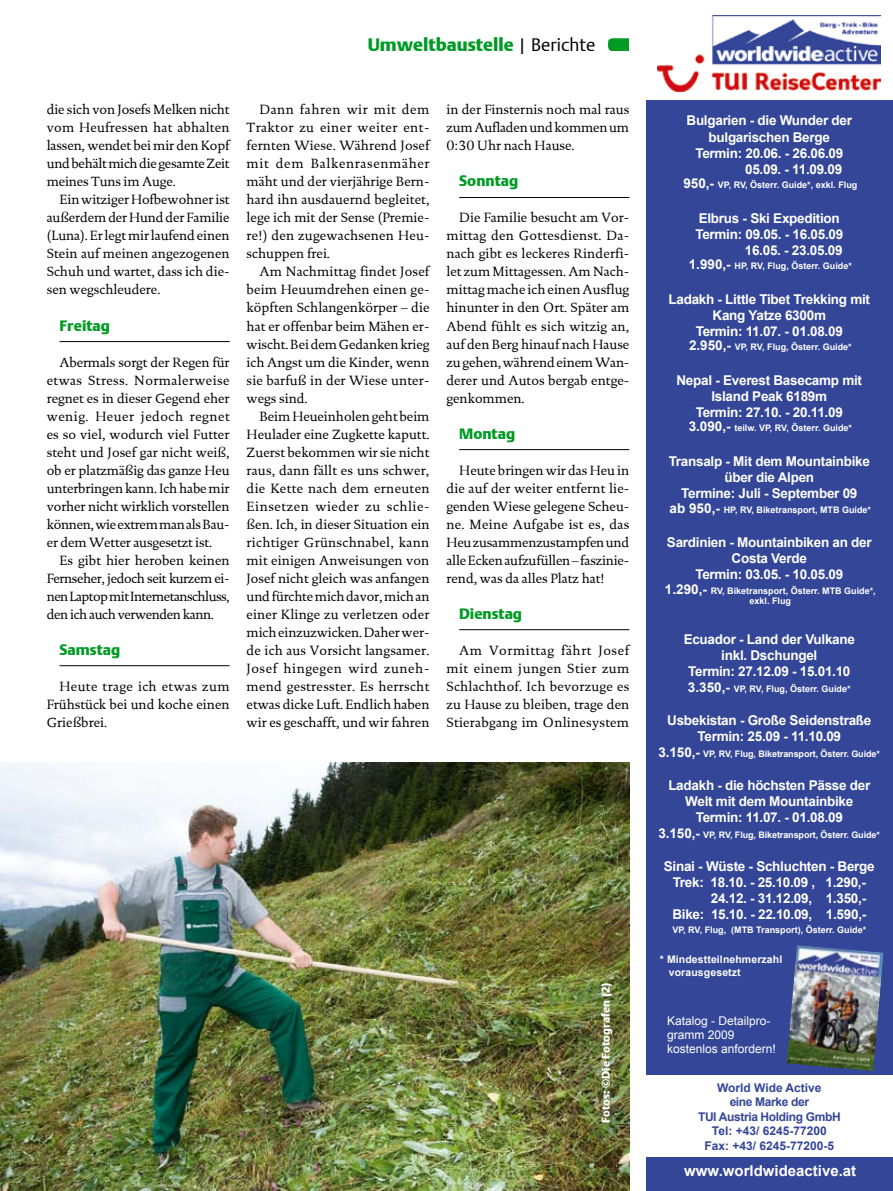
<style>
.page{position:relative;width:893px;height:1191px;background:#fff}
.page>*{position:absolute;margin:0;border:0;box-sizing:border-box;transform-origin:0 0}
.t1{font:900 18px "DTL Argo T";color:#009b25}
.t2{font:900 15px "DTL Argo T";color:#009b25}
.t3{font:700 15px "Arial";color:#fff}
.t4{font:13.5px/18px "DTL Documenta T";color:#000;text-align:justify}
.t5{font:700 13.5px/16.2px "Arial";letter-spacing:-.02em;color:#fff;text-align:center}
.t6{font:700 12px/14.4px "Arial";letter-spacing:-.005em;color:#344698;text-align:center}
.t7{font:12px/14.4px "Arial";color:#fff}
.t8{font:900 11.25px "DTL Argo T";color:#fff}
.t9{font:700 10.5px/12.6px "Arial";letter-spacing:.01em;color:#fff}
.t10{font:700 9px/10.8px "Arial";color:#fff;text-align:center}
.s1{font-weight:300;color:#000}
.s2{font-size:13.5px}
</style>
<div class="page">
<hr style="left:60px;top:341px;width:170px;height:1px;background:#000">
<hr style="left:60px;top:665px;width:170px;height:1px;background:#000">
<hr style="left:459px;top:197px;width:170px;height:1px;background:#000">
<hr style="left:459px;top:449px;width:170px;height:1px;background:#000">
<hr style="left:459px;top:629px;width:170px;height:1px;background:#000">
<img style="left:0;top:762px;width:629px;height:429px">
<div style="left:646px;top:101px;width:247px;height:974px;background:#344698"></div>
<img style="left:657px;top:15px;width:223px;height:77px">
<div style="left:646px;top:1157px;width:247px;height:34px;background:#344698"></div>
<img style="left:786px;top:945px;width:98px;height:126px">
<div style="left:608px;top:38px;width:30px;height:13px;background:#009b25;border-radius:4px"></div>
<div style="left:629px;top:24px;width:17px;height:36px;background:#fff"></div>
<h1 class="t1" style="left:368px;top:34px;width:229px">Umweltbaustelle <span class="s1">| Berichte</span></h1>
<p class="t4" style="left:47px;top:101px;width:184px">die sich von Josefs Melken nicht vom Heufressen hat abhalten lassen, wendet bei mir den Kopf und behält mich die gesamte Zeit meines Tuns im Auge.</p>
<p class="t4" style="left:47px;top:191px;width:184px;text-indent:13px">Ein witziger Hofbewohner ist außerdem der Hund der Familie (Luna). Er legt mir laufend einen Stein auf meinen angezogenen Schuh und wartet, dass ich die&shy;sen wegschleudere.</p>
<p class="t2" style="left:60px;top:316px;width:52px">Freitag</p>
<p class="t4" style="left:47px;top:353px;width:184px;text-indent:13px">Abermals sorgt der Regen für etwas Stress. Normalerweise regnet es in dieser Gegend eher wenig. Heuer jedoch regnet es so viel, wodurch viel Futter steht und Josef gar nicht weiß, ob er platzmäßig das ganze Heu unterbringen kann. Ich habe mir vorher nicht wirklich vorstellen können, wie extrem man als Bau&shy;er dem Wetter ausgesetzt ist.</p>
<p class="t4" style="left:47px;top:551px;width:184px;text-indent:13px">Es gibt hier heroben keinen Fernseher, jedoch seit kurzem ei&shy;nen Laptop mit Internetanschluss, den ich auch verwenden kann.</p>
<p class="t2" style="left:60px;top:640px;width:62px">Samstag</p>
<p class="t4" style="left:47px;top:677px;width:184px;text-indent:13px">Heute trage ich etwas zum Frühstück bei und koche einen Grießbrei.</p>
<p class="t4" style="left:247px;top:101px;width:184px;text-indent:13px">Dann fahren wir mit dem Traktor zu einer weiter ent&shy;fernten Wiese. Während Josef mit dem Balkenrasenmäher mäht und der vierjährige Bern&shy;hard ihn ausdauernd begleitet, lege ich mit der Sense (Premie&shy;re!) den zugewachsenen Heu&shy;schuppen frei.</p>
<p class="t4" style="left:247px;top:263px;width:184px;text-indent:13px">Am Nachmittag findet Josef beim Heuumdrehen einen ge&shy;köpften Schlangenkörper – die hat er offenbar beim Mähen er&shy;wischt. Bei dem Gedanken krieg ich Angst um die Kinder, wenn sie barfuß in der Wiese unter&shy;wegs sind.</p>
<p class="t4" style="left:247px;top:407px;width:184px;text-indent:13px">Beim Heueinholen geht beim Heulader eine Zugkette kaputt.<br>Zuerst bekommen wir sie nicht raus, dann fällt es uns schwer, die Kette nach dem erneuten Einsetzen wieder zu schlie&shy;ßen. Ich, in dieser Situation ein richtiger Grünschnabel, kann mit einigen Anweisungen von Josef nicht gleich was anfangen und fürchte mich davor, mich an einer Klinge zu verletzen oder mich einzuzwicken. Daher wer&shy;de ich aus Vorsicht langsamer.<br>Josef hingegen wird zuneh&shy;mend gestresster. Es herrscht etwas dicke Luft. Endlich haben wir es geschafft, und wir fahren</p>
<p class="t4" style="left:446px;top:101px;width:184px">in der Finsternis noch mal raus zum Aufladen und kommen um 0:30 Uhr nach Hause.</p>
<p class="t2" style="left:459px;top:172px;width:60px">Sonntag</p>
<p class="t4" style="left:446px;top:209px;width:184px;text-indent:13px">Die Familie besucht am Vor&shy;mittag den Gottesdienst. Da&shy;nach gibt es leckeres Rinderfi&shy;let zum Mittagessen. Am Nach&shy;mittag mache ich einen Ausflug hinunter in den Ort. Später am Abend fühlt es sich witzig an, auf den Berg hinauf nach Hause zu gehen, während einem Wan&shy;derer und Autos bergab entge&shy;genkommen.</p>
<p class="t2" style="left:459px;top:424px;width:57px">Montag</p>
<p class="t4" style="left:446px;top:461px;width:184px;text-indent:13px">Heute bringen wir das Heu in die auf der weiter entfernt lie&shy;genden Wiese gelegene Scheu&shy;ne. Meine Aufgabe ist es, das Heu zusammenzustampfen und alle Ecken aufzufüllen – faszinie&shy;rend, was da alles Platz hat!</p>
<p class="t2" style="left:459px;top:604px;width:64px">Dienstag</p>
<p class="t4" style="left:446px;top:641px;width:184px;text-indent:13px">Am Vormittag fährt Josef mit einem jungen Stier zum Schlachthof. Ich bevorzuge es zu Hause zu bleiben, trage den Stierabgang im Onlinesystem</p>
<p class="t8" style="left:599px;top:1122px;width:142px;rotate:-90deg">Fotos: ©Die Fotografen (2)</p>
<p class="t5" style="left:686px;top:113px;width:167px">Bulgarien - die Wunder der</p>
<p class="t5" style="left:709px;top:129px;width:123px">bulgarischen Berge</p>
<p class="t5" style="left:695px;top:145px;width:149px">Termin: 20.06. - 26.06.09</p>
<p class="t5" style="left:745px;top:162px;width:99px">05.09. - 11.09.09</p>
<p class="t5" style="left:695px;top:210px;width:149px;text-align:right">Elbrus - Ski Expedition<br>Termin: 09.05. - 16.05.09<br>16.05. - 23.05.09</p>
<p class="t5" style="left:668px;top:291px;width:203px">Ladakh - Little Tibet Trekking mit<br>Kang Yatze 6300m<br>Termin: 11.07. - 01.08.09</p>
<p class="t5" style="left:676px;top:372px;width:187px">Nepal - Everest Basecamp mit<br>Island Peak 6189m<br>Termin: 27.10. - 20.11.09</p>
<p class="t5" style="left:669px;top:453px;width:203px">Transalp - Mit dem Mountainbike über die Alpen<br>Termine: Juli - September 09</p>
<p class="t5" style="left:667px;top:534px;width:206px">Sardinien - Mountainbiken an der<br>Costa Verde<br>Termin: 03.05. - 10.05.09</p>
<p class="t10" style="left:683px;top:180px;width:175px"><span class="s2">950,-</span> VP, RV, Österr. Guide*, exkl. Flug</p>
<p class="t10" style="left:689px;top:261px;width:165px"><span class="s2">1.990,-</span> HP, RV, Flug, Österr. Guide*</p>
<p class="t10" style="left:689px;top:342px;width:164px"><span class="s2">2.950,-</span> VP, RV, Flug, Österr. Guide*</p>
<p class="t10" style="left:689px;top:423px;width:165px"><span class="s2">3.090,-</span> teilw. VP, RV, Österr. Guide*</p>
<p class="t10" style="left:670px;top:504px;width:203px"><span class="s2">ab 950,-</span> HP, RV, Biketransport, MTB Guide*</p>
<p class="t10" style="left:665px;top:585px;width:212px"><span class="s2">1.290,-</span> RV, Biketransport, Österr. MTB Guide*, exkl. Flug</p>
<p class="t5" style="left:684px;top:631px;width:173px">Ecuador - Land der Vulkane inkl. Dschungel<br>Termin: 27.12.09 - 15.01.10</p>
<p class="t5" style="left:667px;top:712px;width:206px">Usbekistan - Große Seidenstraße<br>Termin: 25.09 - 11.10.09</p>
<p class="t5" style="left:668px;top:777px;width:203px">Ladakh - die höchsten Pässe der<br>Welt mit dem Mountainbike<br>Termin: 11.07. - 01.08.09</p>
<p class="t5" style="left:664px;top:858px;width:212px">Sinai - Wüste - Schluchten - Berge</p>
<p class="t5" style="left:673px;top:874px;width:195px">Trek: 18.10. - 25.10.09 , 1.290,-</p>
<p class="t5" style="left:711px;top:891px;width:157px">24.12. - 31.12.09, 1.350,-</p>
<p class="t5" style="left:672px;top:907px;width:195px">Bike: 15.10. - 22.10.09, 1.590,-</p>
<p class="t10" style="left:688px;top:683px;width:164px"><span class="s2">3.350,-</span> VP, RV, Flug, Österr. Guide*</p>
<p class="t10" style="left:659px;top:748px;width:223px"><span class="s2">3.150,-</span> VP, RV, Flug, Biketransport, Österr. Guide*</p>
<p class="t10" style="left:659px;top:829px;width:223px"><span class="s2">3.150,-</span> VP, RV, Flug, Biketransport, Österr. Guide*</p>
<p class="t10" style="left:672px;top:924px;width:195px">VP, RV, Flug, (MTB Transport), Österr. Guide*</p>
<p class="t9" style="left:669px;top:953px;width:115px;text-indent:-9px">* Mindestteilnehmerzahl vorausgesetzt</p>
<p class="t7" style="left:667px;top:1013px;width:110px">Katalog - Detailpro&shy;gramm 2009 kostenlos anfordern!</p>
<p class="t6" style="left:698px;top:1081px;width:144px">World Wide Active<br>eine Marke der<br>TUI Austria Holding GmbH<br>Tel: +43/ 6245-77200<br>Fax: +43/ 6245-77200-5</p>
<p class="t3" style="left:684px;top:1161px;width:173px">www.worldwideactive.at</p>
</div>
